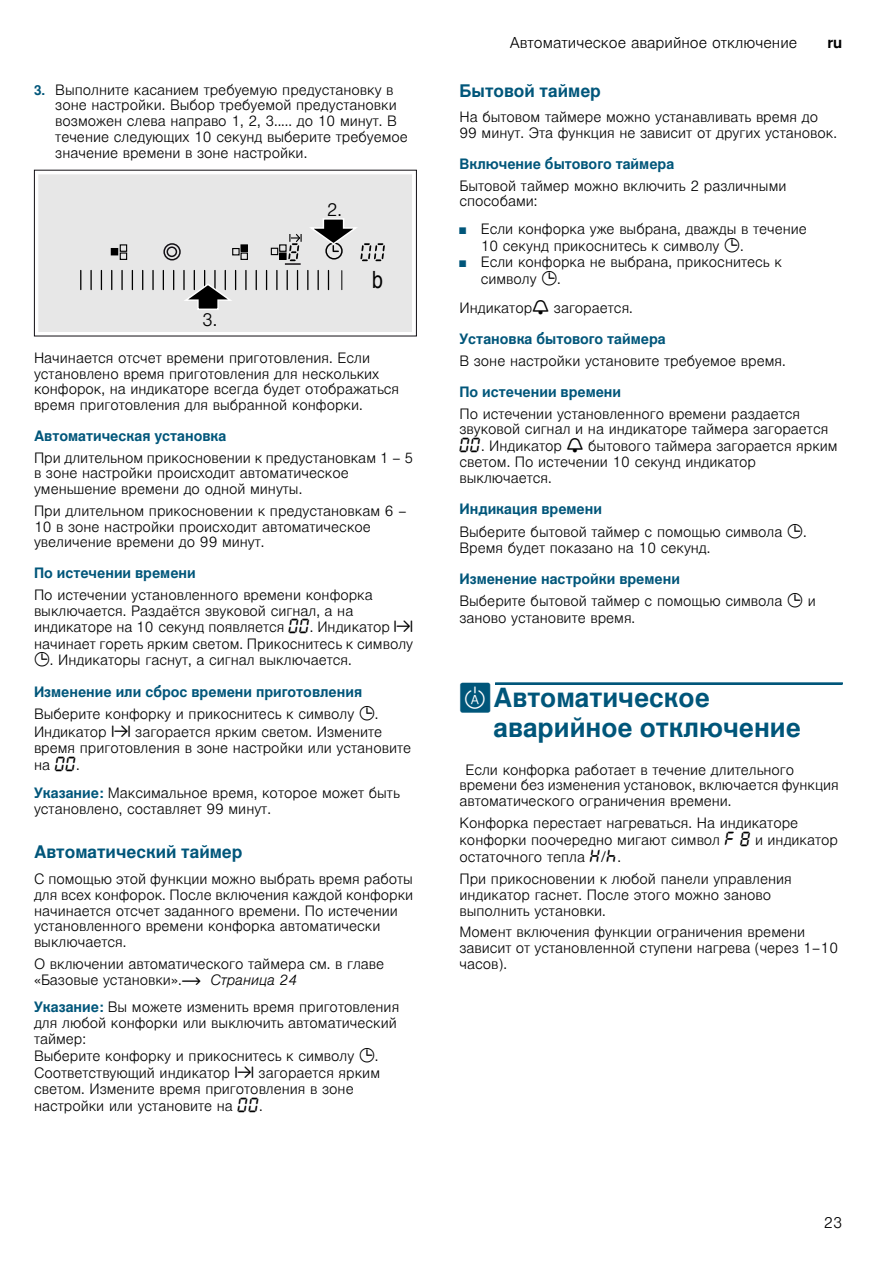
<style>
.page{position:relative;width:893px;height:1263px;background:#fff}
.page>*{position:absolute;margin:0;border:0;box-sizing:border-box;transform-origin:0 0}
.t1{font:700 26.25px/29.5px "Nimbus San L";color:#00567a}
.t2{font:700 17.25px "Nimbus San L";color:#00567a}
.t3{font:300 15px "Nimbus San L";color:#000}
.t4{font:700 15px "Nimbus San L";color:#000}
.t5{font:300 14.25px/15.8px "Nimbus San L";color:#000}
.t6{font:700 14.25px/31.2px "Nimbus San L";color:#00567a}
.s1{font-weight:700;font-size:13.5px;color:#00567a}
.s2{font-family:"BSH Symb All";font-weight:400;font-size:15.75px}
.s3{font-family:"BSH Symb PH1";font-weight:400;font-size:15.75px}
.s4{font-weight:700;color:#00567a}
.s5{font-family:"BSH Symb PH1";font-weight:400}
.s6{font-style:italic}
.s7{font-size:9px;color:#00567a}
.s8{font-weight:300;color:#000}
.s9{font-family:"BSH Symb All";font-weight:400;font-size:15.75px;color:#000}
.s10{font-family:"BSH Symb PG2";font-weight:400;font-size:27px}
</style>
<div class="page">
<div style="left:495px;top:683px;width:347px;height:2px;border:1px solid #00567a"></div>
<div style="left:38px;top:174px;width:374px;height:158px;background:#e7e7e7"></div>
<div style="left:34px;top:170px;width:383px;height:166px;border:1px solid #120f14"></div>
<svg style="left:110px;top:244px;width:18px;height:16px"></svg>
<div style="left:163px;top:243px;width:18px;height:17px;border:1px solid #120f14;border-radius:50%"></div>
<div style="left:166px;top:246px;width:11px;height:11px;border:1px solid #120f14;border-radius:50%"></div>
<svg style="left:341px;top:271px;width:1px;height:19px"></svg>
<svg style="left:80px;top:270px;width:1px;height:20px"></svg>
<hr style="left:90px;top:270px;width:2px;height:20px;background:#000">
<svg style="left:101px;top:270px;width:1px;height:20px"></svg>
<svg style="left:111px;top:270px;width:1px;height:20px"></svg>
<hr style="left:121px;top:270px;width:2px;height:20px;background:#000">
<svg style="left:132px;top:270px;width:1px;height:20px"></svg>
<svg style="left:142px;top:270px;width:1px;height:20px"></svg>
<hr style="left:152px;top:270px;width:2px;height:20px;background:#000">
<svg style="left:163px;top:270px;width:1px;height:20px"></svg>
<svg style="left:173px;top:270px;width:1px;height:20px"></svg>
<hr style="left:183px;top:270px;width:2px;height:20px;background:#000">
<svg style="left:307px;top:270px;width:1px;height:20px"></svg>
<hr style="left:317px;top:270px;width:2px;height:20px;background:#000">
<svg style="left:328px;top:270px;width:1px;height:20px"></svg>
<svg style="left:307px;top:203px;width:78px;height:58px;background:#c6c6c6"></svg>
<svg style="left:184px;top:233px;width:117px;height:94px;background:#d0d0d0"></svg>
<svg style="left:373px;top:270px;width:9px;height:18px"></svg>
<p class="t5" style="left:55px;top:80px;width:354px;text-indent:-21px"><span class="s1">3.</span> Выполните касанием требуемую предустановку в зоне настройки. Выбор требуемой предустановки возможен слева направо 1, 2, 3..... до 10 минут. В течение следующих 10 секунд выберите требуемое значение времени в зоне настройки.</p>
<p class="t5" style="left:34px;top:349px;width:366px">Начинается отсчет времени приготовления. Если установлено время приготовления для нескольких конфорок, на индикаторе всегда будет отображаться время приготовления для выбранной конфорки.</p>
<p class="t6" style="left:34px;top:420px;width:194px">Автоматическая установка</p>
<p class="t5" style="left:34px;top:448px;width:381px">При длительном прикосновении к предустановкам 1 – 5 в зоне настройки происходит автоматическое уменьшение времени до одной минуты.</p>
<p class="t5" style="left:34px;top:502px;width:374px">При длительном прикосновении к предустановкам 6 –<br>10 в зоне настройки происходит автоматическое увеличение времени до 99 минут.</p>
<p class="t6" style="left:34px;top:557px;width:163px">По истечении времени</p>
<p class="t5" style="left:34px;top:585px;width:380px;line-height:16.2px">По истечении установленного времени конфорка выключается. Раздаётся звуковой сигнал, а на индикаторе на 10 секунд появляется <span class="s2">‹‹</span>. Индикатор <span class="s3">X </span>начинает гореть ярким светом. Прикоснитесь к символу</p>
<p class="t5" style="left:34px;top:643px;width:329px;line-height:31.2px"><span class="s2">0</span>. Индикаторы гаснут, а сигнал выключается.<br><span class="s4">Изменение или сброс времени приготовления</span></p>
<p class="t5" style="left:34px;top:704px;width:378px;line-height:16.8px">Выберите конфорку и прикоснитесь к символу <span class="s2">0</span>.<br>Индикатор <span class="s3">X</span> загорается ярким светом. Измените время приготовления в зоне настройки или установите на <span class="s2">‹‹</span>.</p>
<p class="t5" style="left:34px;top:784px;width:367px"><span class="s4">Указание:</span> Максимальное время, которое может быть установлено, составляет 99 минут.</p>
<p class="t2" style="left:34px;top:841px;width:210px">Автоматический таймер</p>
<p class="t5" style="left:34px;top:870px;width:381px">С помощью этой функции можно выбрать время работы для всех конфорок. После включения каждой конфорки начинается отсчет заданного времени. По истечении установленного времени конфорка автоматически выключается.</p>
<p class="t5" style="left:34px;top:955px;width:351px">О включении автоматического таймера см. в главе «Базовые установки».<span class="s5">~</span> <span class="s6">Cтраница 24</span></p>
<p class="t5" style="left:34px;top:998px;width:367px;line-height:16.4px"><span class="s4">Указание:</span> Вы можете изменить время приготовления для любой конфорки или выключить автоматический таймер:<br>Выберите конфорку и прикоснитесь к символу <span class="s2">0</span>.<br>Соответствующий индикатор <span class="s3">X</span> загорается ярким светом. Измените время приготовления в зоне настройки или установите на <span class="s2">‹‹</span>.</p>
<p class="t3" style="left:510px;top:33px;width:289px">Автоматическое аварийное отключение</p>
<p class="t4" style="left:827px;top:34px;width:16px">ru</p>
<p class="t2" style="left:459px;top:80px;width:143px">Бытовой таймер</p>
<p class="t5" style="left:459px;top:108px;width:379px">На бытовом таймере можно устанавливать время до<br>99 минут. Эта функция не зависит от других установок.</p>
<p class="t6" style="left:459px;top:148px;width:216px">Включение бытового таймера</p>
<p class="t5" style="left:459px;top:176px;width:328px">Бытовой таймер можно включить 2 различными способами:</p>
<p class="t5" style="left:480px;top:219px;width:327px;line-height:16.8px;text-indent:-21px"><span class="s7">■</span> Если конфорка уже выбрана, дважды в течение<br>10 секунд прикоснитесь к символу <span class="s2">0</span>.</p>
<p class="t5" style="left:480px;top:252px;width:303px;line-height:16.8px;text-indent:-21px"><span class="s7">■</span> Если конфорка не выбрана, прикоснитесь к символу <span class="s2">0</span>.</p>
<p class="t6" style="left:459px;top:292px;width:208px"><span class="s8">Индикатор</span><span class="s9">V</span> <span class="s8">загорается.<br></span>Установка бытового таймера</p>
<p class="t5" style="left:459px;top:352px;width:328px">В зоне настройки установите требуемое время.</p>
<p class="t6" style="left:459px;top:376px;width:163px">По истечении времени</p>
<p class="t5" style="left:459px;top:404px;width:380px;line-height:16.2px">По истечении установленного времени раздается звуковой сигнал и на индикаторе таймера загорается <span class="s2">‹‹</span>. Индикатор <span class="s2">V</span> бытового таймера загорается ярким светом. По истечении 10 секунд индикатор выключается.</p>
<p class="t5" style="left:459px;top:496px;width:349px;line-height:22.8px"><span class="s4">Индикация времени<br></span>Выберите бытовой таймер с помощью символа <span class="s2">0</span>.</p>
<p class="t5" style="left:459px;top:539px;width:252px">Время будет показано на 10 секунд.</p>
<p class="t5" style="left:459px;top:566px;width:358px;line-height:22.8px"><span class="s4">Изменение настройки времени<br></span>Выберите бытовой таймер с помощью символа <span class="s2">0</span> и</p>
<p class="t5" style="left:459px;top:608px;width:177px">заново установите время.</p>
<h1 class="t1" style="left:493px;top:682px;width:309px;text-indent:-34px"><span class="s10">b</span>Автоматическое аварийное отключение</h1>
<p class="t5" style="left:459px;top:760px;width:381px;text-indent:6px">Если конфорка работает в течение длительного времени без изменения установок, включается функция автоматического ограничения времени.</p>
<p class="t5" style="left:459px;top:813px;width:380px;line-height:17px">Конфорка перестает нагреваться. На индикаторе конфорки поочередно мигают символ <span class="s2">” ‰</span> и индикатор остаточного тепла <span class="s2">•</span>/<span class="s2">œ</span>.</p>
<p class="t5" style="left:459px;top:870px;width:334px">При прикосновении к любой панели управления индикатор гаснет. После этого можно заново выполнить установки.</p>
<p class="t5" style="left:459px;top:923px;width:380px">Момент включения функции ограничения времени зависит от установленной ступени нагрева (через 1–10 часов).</p>
<p class="t3" style="left:824px;top:1212px;width:20px">23</p>
</div>
